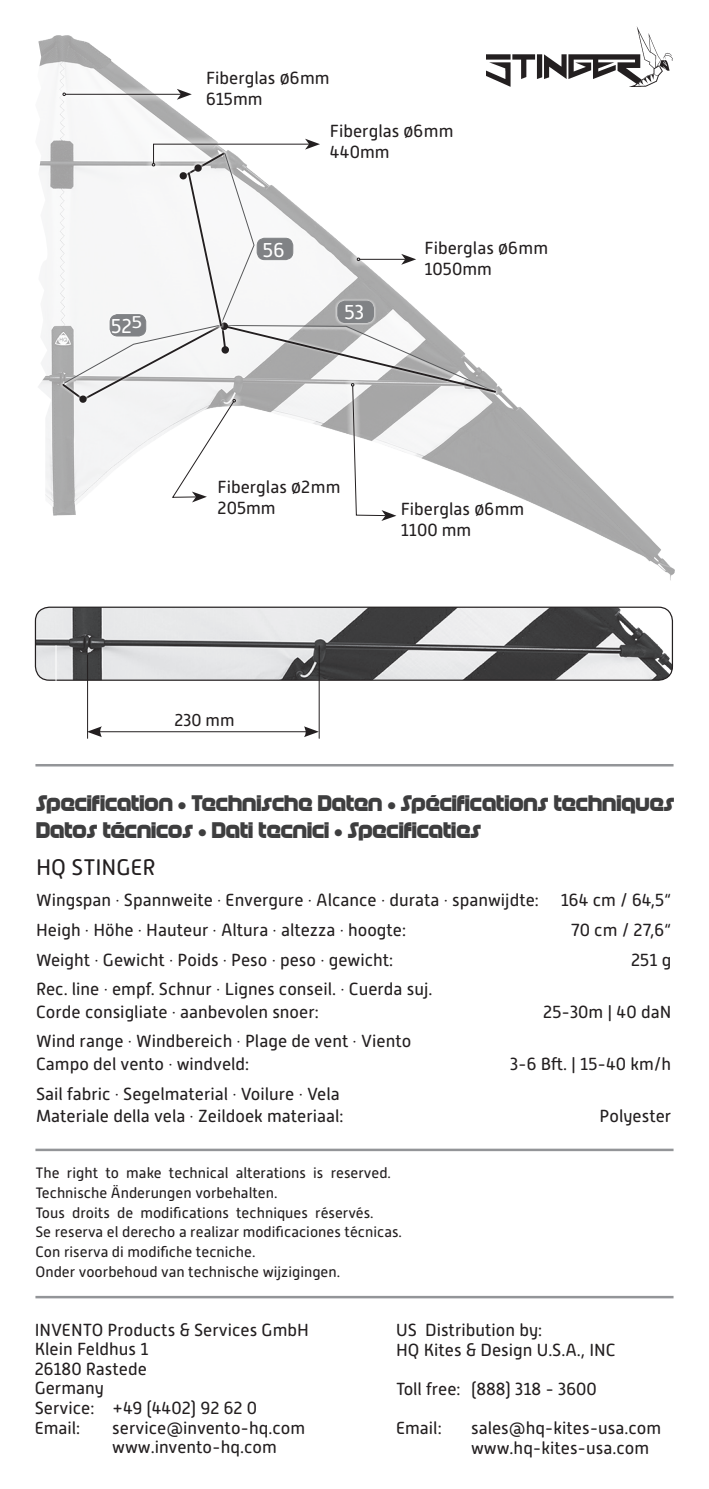
<style>
.page{position:relative;width:709px;height:1489px;background:#fff}
.page>*{position:absolute;margin:0;border:0;box-sizing:border-box;transform-origin:0 0}
.t1{font:22.5px/27.5px "Age";color:#3e3e3f}
.t2{font:22.5px "Alwyn New Rounded";color:#231f20}
.t3{font:20px "Alwyn New Rounded";color:#fff}
.t4{font:17.5px/19.5px "Alwyn New Rounded";color:#231f20}
.t5{font:17.25px "Alwyn New Rounded";color:#231f20}
.t6{font:15px/19.5px "Alwyn New Rounded";color:#231f20}
.s1{font-family:"Scala Sans LF";font-weight:700}
</style>
<div class="page">
<hr style="left:35px;top:764px;width:638px;height:2px;background:#939598">
<hr style="left:35px;top:1148px;width:638px;height:3px;background:#939598">
<hr style="left:35px;top:1295px;width:638px;height:3px;background:#939598">
<img style="left:38px;top:35px;width:636px;height:546px">
<svg style="left:56px;top:82px;width:142px;height:25px"></svg>
<hr style="left:65px;top:94px;width:116px;height:1px;background:#231f20">
<svg style="left:177px;top:89px;width:15px;height:11px"></svg>
<div style="left:345px;top:377px;width:58px;height:150px;background:#fff"></div>
<svg style="left:146px;top:132px;width:180px;height:5px"></svg>
<img style="left:35px;top:608px;width:637px;height:72px">
<div style="left:35px;top:606px;width:638px;height:74px;border:1px solid #231f20;border-radius:14px"></div>
<hr style="left:87px;top:655px;width:1px;height:83px;background:#231f20">
<hr style="left:56px;top:645px;width:1px;height:35px;background:#fff">
<hr style="left:319px;top:645px;width:1px;height:93px;background:#231f20">
<hr style="left:98px;top:731px;width:210px;height:1px;background:#231f20">
<svg style="left:87px;top:726px;width:15px;height:11px"></svg>
<svg style="left:304px;top:726px;width:15px;height:11px"></svg>
<img style="left:486px;top:27px;width:186px;height:60px">
<svg style="left:56px;top:137px;width:442px;height:384px"></svg>
<p class="t4" style="left:206px;top:68px;width:125px;line-height:21px">Fiberglas ø6mm<br>615mm</p>
<p class="t3" style="left:111px;top:314px;width:33px">52<sup>5</sup></p>
<p class="t3" style="left:263px;top:238px;width:23px">56</p>
<p class="t4" style="left:330px;top:120px;width:125px;line-height:21px">Fiberglas ø6mm<br>440mm</p>
<p class="t3" style="left:344px;top:301px;width:21px">53</p>
<p class="t4" style="left:424px;top:238px;width:125px;line-height:21px">Fiberglas ø6mm<br>1050mm</p>
<p class="t4" style="left:217px;top:477px;width:124px;line-height:21px">Fiberglas ø2mm<br>205mm</p>
<p class="t4" style="left:401px;top:498px;width:125px;line-height:21px">Fiberglas ø6mm<br>1100 mm</p>
<p class="t5" style="left:174px;top:710px;width:62px">230 mm</p>
<p class="t1" style="left:36px;top:790px;width:640px">Specification <span class="s1">•</span> Technische Daten <span class="s1">•</span> Spécifications techniques<br>Datos técnicos <span class="s1">•</span> Dati tecnici <span class="s1">•</span> Specificaties</p>
<p class="t2" style="left:36px;top:854px;width:121px">HQ STINGER</p>
<p class="t4" style="left:36px;top:890px;width:504px">Wingspan · Spannweite · Envergure · Alcance · durata · spanwijdte:</p>
<p class="t4" style="left:561px;top:890px;width:112px">164 cm / 64,5“</p>
<p class="t4" style="left:36px;top:920px;width:371px">Heigh · Höhe · Hauteur · Altura · altezza · hoogte:</p>
<p class="t4" style="left:571px;top:920px;width:102px">70 cm / 27,6“</p>
<p class="t4" style="left:36px;top:949px;width:359px">Weight · Gewicht · Poids · Peso · peso · gewicht:</p>
<p class="t4" style="left:631px;top:949px;width:42px">251 g</p>
<p class="t4" style="left:36px;top:978px;width:398px;line-height:22.5px">Rec. line · empf. Schnur · Lignes conseil. · Cuerda suj.<br>Corde consigliate · aanbevolen snoer:</p>
<p class="t4" style="left:543px;top:1002px;width:129px">25-30m | 40 daN</p>
<p class="t4" style="left:36px;top:1030px;width:377px;line-height:22.5px">Wind range · Windbereich · Plage de vent · Viento<br>Campo del vento · windveld:</p>
<p class="t4" style="left:36px;top:1082px;width:309px;line-height:22.5px">Sail fabric · Segelmaterial · Voilure · Vela<br>Materiale della vela · Zeildoek materiaal:</p>
<p class="t6" style="left:35px;top:1163px;width:368px">The right to make technical alterations is reserved.<br>Technische Änderungen vorbehalten.<br>Tous droits de modifications techniques réservés.<br>Se reserva el derecho a realizar modificaciones técnicas.<br>Con riserva di modifiche tecniche.<br>Onder voorbehoud van technische wijzigingen.</p>
<p class="t4" style="left:510px;top:1054px;width:163px">3-6 Bft. | 15-40 km/h</p>
<p class="t4" style="left:599px;top:1106px;width:73px">Polyester</p>
<p class="t4" style="left:35px;top:1319px;width:276px">INVENTO Products &amp; Services GmbH<br>Klein Feldhus 1<br>26180 Rastede<br>Germany<br>Service: +49 (4402) 92 62 0<br>Email:</p>
<p class="t4" style="left:112px;top:1417px;width:194px">service@invento-hq.com www.invento-hq.com</p>
<p class="t4" style="left:396px;top:1320px;width:221px">US Distribution by:<br>HQ Kites &amp; Design U.S.A., INC</p>
<p class="t4" style="left:396px;top:1379px;width:202px">Toll free: (888) 318 - 3600</p>
<p class="t4" style="left:396px;top:1418px;width:47px">Email:</p>
<p class="t4" style="left:471px;top:1418px;width:192px">sales@hq-kites-usa.com www.hq-kites-usa.com</p>
</div>
